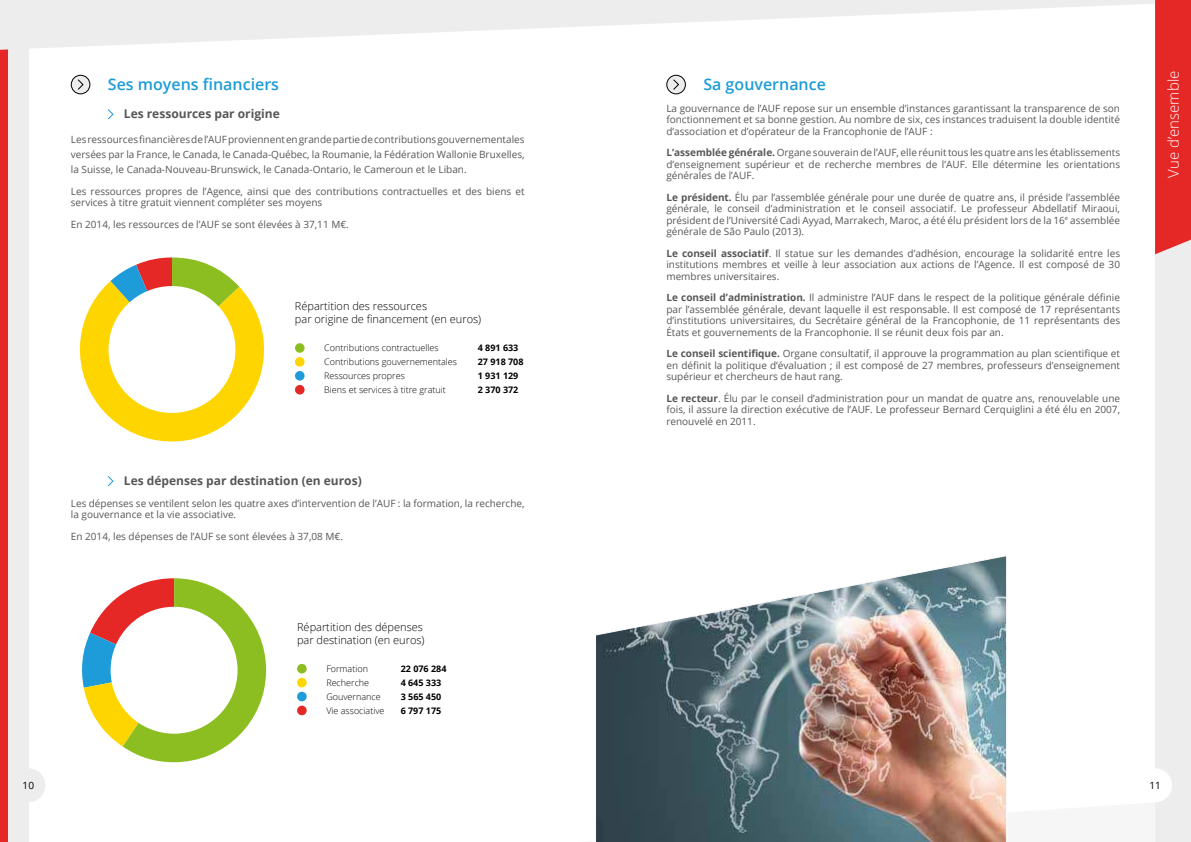
<style>
.page{position:relative;width:1191px;height:842px;background:#fff}
.page>*{position:absolute;margin:0;border:0;box-sizing:border-box;transform-origin:0 0}
.t1{font:600 16px "Open Sans";color:#1d9cd9}
.t2{font:300 15px "Open Sans";color:#fff}
.t3{font:700 12px "Open Sans";color:#575756}
.t4{font:300 11px/13.2px "Open Sans";color:#000}
.t5{font:10px/11.5px "Open Sans";color:#575756;text-align:justify}
.t6{font:10px "Open Sans";color:#000}
.t7{font:300 9px "Open Sans";color:#000}
.t8{font:700 9px "Open Sans";color:#000}
.s1{font-weight:700}
</style>
<div class="page">
<div style="left:0;top:0;width:28px;height:842px;background:#ededed"></div>
<div style="left:0;top:0;width:7px;height:842px;background:#e52726"></div>
<div style="left:11px;top:768px;width:34px;height:34px;background:#ededed;border-radius:50%"></div>
<svg style="left:0;top:0;width:1155px;height:50px;fill:#ededed"></svg>
<div style="left:1155px;top:0;width:36px;height:842px;background:#ededed"></div>
<svg style="left:1155px;top:0;width:36px;height:254px;background:#e52d2c"></svg>
<div style="left:1138px;top:768px;width:34px;height:34px;background:#fff;border-radius:50%"></div>
<div style="left:667px;top:75px;width:18px;height:19px;background:#ededed;border-radius:50%"></div>
<div style="left:666px;top:75px;width:20px;height:19px;border:1px solid #000;border-radius:50%"></div>
<svg style="left:673px;top:79px;width:6px;height:11px"></svg>
<div style="left:71px;top:75px;width:19px;height:19px;background:#ededed;border-radius:50%"></div>
<div style="left:71px;top:75px;width:19px;height:19px;border:1px solid #000;border-radius:50%"></div>
<svg style="left:77px;top:79px;width:7px;height:11px"></svg>
<svg style="left:107px;top:109px;width:7px;height:11px"></svg>
<svg style="left:79px;top:257px;width:186px;height:185px"></svg>
<div style="left:108px;top:286px;width:127px;height:127px;background:#fff;border-radius:50%"></div>
<div style="left:295px;top:343px;width:9px;height:10px;background:#8cbe22;border-radius:50%"></div>
<div style="left:295px;top:357px;width:9px;height:10px;background:#ffd500;border-radius:50%"></div>
<div style="left:295px;top:371px;width:9px;height:10px;background:#1d9cd9;border-radius:50%"></div>
<div style="left:295px;top:385px;width:9px;height:9px;background:#e52726;border-radius:50%"></div>
<svg style="left:107px;top:476px;width:7px;height:11px"></svg>
<svg style="left:82px;top:578px;width:184px;height:184px"></svg>
<div style="left:111px;top:607px;width:126px;height:127px;background:#fff;border-radius:50%"></div>
<div style="left:297px;top:664px;width:10px;height:9px;background:#8cbe22;border-radius:50%"></div>
<div style="left:297px;top:678px;width:10px;height:9px;background:#ffd500;border-radius:50%"></div>
<div style="left:297px;top:692px;width:10px;height:9px;background:#1d9cd9;border-radius:50%"></div>
<div style="left:297px;top:706px;width:10px;height:9px;background:#e52726;border-radius:50%"></div>
<img style="left:596px;top:556px;width:410px;height:286px">
<h1 class="t1" style="left:108px;top:74px;width:173px">Ses moyens inanciers</h1>
<p class="t3" style="left:124px;top:109px;width:157px">Les ressources par origine</p>
<p class="t5" style="left:71px;top:132px;width:455px;line-height:15px">Les ressources inancières de l’AUF proviennent en grande partie de contributions gouvernementales versées par la France, le Canada, le Canada-Québec, la Roumanie, la Fédération Wallonie Bruxelles, la Suisse, le Canada-Nouveau-Brunswick, le Canada-Ontario, le Cameroun et le Liban.</p>
<p class="t5" style="left:71px;top:186px;width:455px">Les ressources propres de l’Agence, ainsi que des contributions contractuelles et des biens et services à titre gratuit viennent compléter ses moyens</p>
<p class="t5" style="left:71px;top:219px;width:279px">En 2014, les ressources de l’AUF se sont élevées à 37,11 M€.</p>
<p class="t4" style="left:295px;top:301px;width:188px">Répartition des ressources<br>par origine de financement (en euros)</p>
<p class="t7" style="left:324px;top:344px;width:116px">Contributions contractuelles</p>
<p class="t8" style="left:478px;top:342px;width:42px">4 891 633</p>
<p class="t7" style="left:324px;top:358px;width:134px">Contributions gouvernementales</p>
<p class="t8" style="left:478px;top:356px;width:47px">27 918 708</p>
<p class="t7" style="left:324px;top:372px;width:82px">Ressources propres</p>
<p class="t8" style="left:478px;top:370px;width:42px">1 931 129</p>
<p class="t7" style="left:324px;top:386px;width:123px">Biens et services à titre gratuit</p>
<p class="t8" style="left:478px;top:384px;width:42px">2 370 372</p>
<p class="t3" style="left:124px;top:476px;width:239px">Les dépenses par destination (en euros)</p>
<p class="t5" style="left:71px;top:498px;width:455px">Les dépenses se ventilent selon les quatre axes d’intervention de l’AUF : la formation, la recherche, la gouvernance et la vie associative.</p>
<p class="t5" style="left:71px;top:531px;width:274px">En 2014, les dépenses de l’AUF se sont élevées à 37,08 M€.</p>
<h1 class="t1" style="left:703px;top:74px;width:124px">Sa gouvernance</h1>
<p class="t5" style="left:666px;top:103px;width:455px">La gouvernance de l’AUF repose sur un ensemble d’instances garantissant la transparence de son fonctionnement et sa bonne gestion. Au nombre de six, ces instances traduisent la double identité d’association et d’opérateur de la Francophonie de l’AUF :</p>
<p class="t5" style="left:666px;top:148px;width:455px"><span class="s1">L’assemblée générale.</span> Organe souverain de l’AUF, elle réunit tous les quatre ans les établissements d’enseignement supérieur et de recherche membres de l’AUF. Elle détermine les orientations générales de l’AUF.</p>
<p class="t5" style="left:666px;top:192px;width:455px"><span class="s1">Le président.</span> Élu par l’assemblée générale pour une durée de quatre ans, il préside l’assemblée générale, le conseil d’administration et le conseil associatif. Le professeur Abdellatif Miraoui, président de l’Université Cadi Ayyad, Marrakech, Maroc, a été élu président lors de la 16<sup>e</sup> assemblée générale de São Paulo (2013).</p>
<p class="t5" style="left:666px;top:248px;width:455px"><span class="s1">Le conseil associatif</span>. Il statue sur les demandes d’adhésion, encourage la solidarité entre les institutions membres et veille à leur association aux actions de l’Agence. Il est composé de 30 membres universitaires.</p>
<p class="t5" style="left:666px;top:292px;width:455px"><span class="s1">Le conseil d’administration.</span> Il administre l’AUF dans le respect de la politique générale déinie par l’assemblée générale, devant laquelle il est responsable. Il est composé de 17 représentants d’institutions universitaires, du Secrétaire général de la Francophonie, de 11 représentants des États et gouvernements de la Francophonie. Il se réunit deux fois par an.</p>
<p class="t5" style="left:666px;top:348px;width:455px"><span class="s1">Le conseil scientiique.</span> Organe consultatif, il approuve la programmation au plan scientiique et en déinit la politique d’évaluation ; il est composé de 27 membres, professeurs d’enseignement supérieur et chercheurs de haut rang.</p>
<p class="t5" style="left:666px;top:393px;width:455px"><span class="s1">Le recteur</span>. Élu par le conseil d’administration pour un mandat de quatre ans, renouvelable une fois, il assure la direction exécutive de l’AUF. Le professeur Bernard Cerquiglini a été élu en 2007, renouvelé en 2011.</p>
<h2 class="t2" style="left:1167px;top:178px;width:108px;rotate:-90deg">Vue d’ensemble</h2>
<p class="t4" style="left:297px;top:621px;width:129px">Répartition des dépenses par destination (en euros)</p>
<p class="t7" style="left:326px;top:665px;width:43px">Formation</p>
<p class="t8" style="left:401px;top:662px;width:47px">22 076 284</p>
<p class="t7" style="left:326px;top:679px;width:44px">Recherche</p>
<p class="t8" style="left:401px;top:676px;width:42px">4 645 333</p>
<p class="t7" style="left:326px;top:693px;width:56px">Gouvernance</p>
<p class="t8" style="left:401px;top:690px;width:42px">3 565 450</p>
<p class="t7" style="left:326px;top:707px;width:60px">Vie associative</p>
<p class="t8" style="left:401px;top:704px;width:42px">6 797 175</p>
<p class="t6" style="left:23px;top:781px;width:13px">10</p>
<p class="t6" style="left:1149px;top:781px;width:13px">11</p>
</div>
